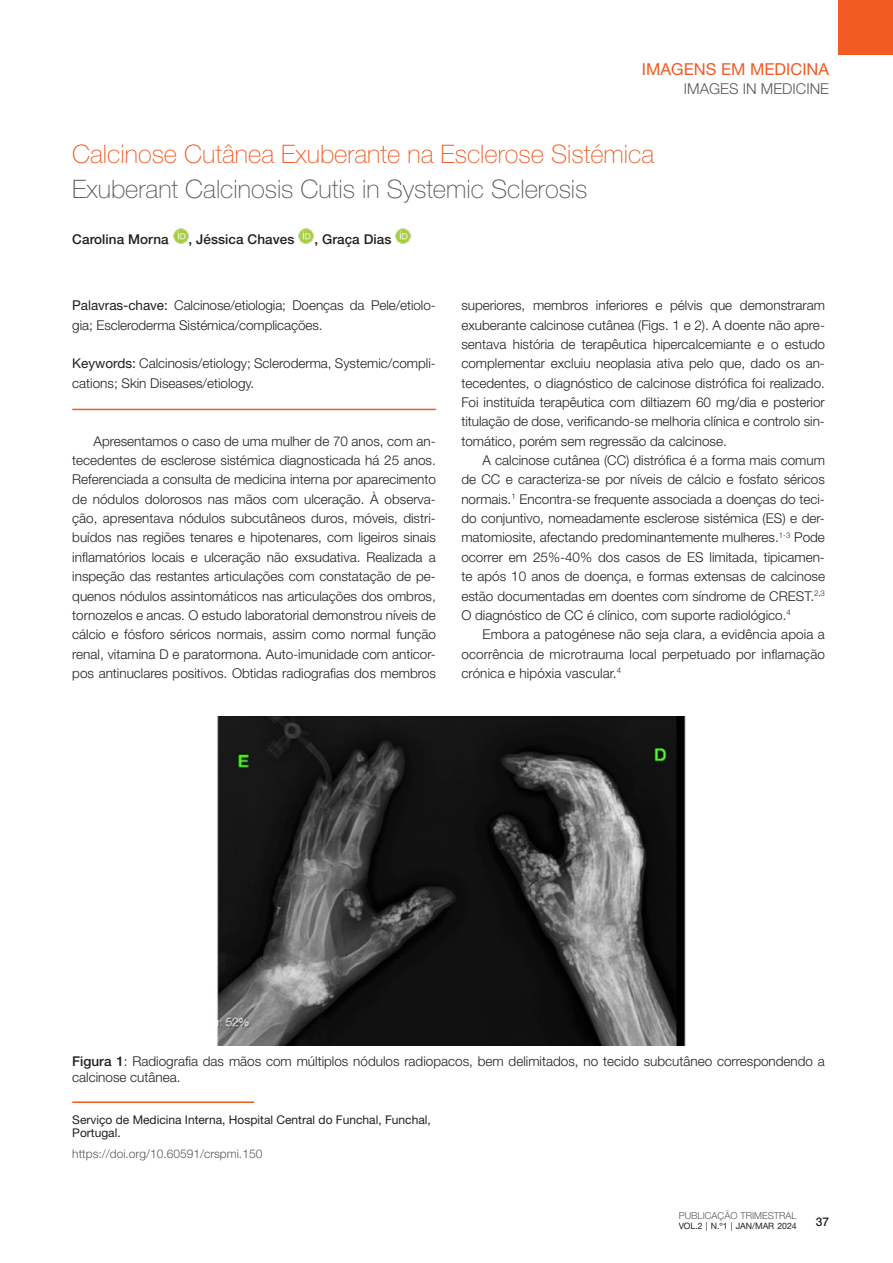
<style>
.page{position:relative;width:893px;height:1263px;background:#fff}
.page>*{position:absolute;margin:0;border:0;box-sizing:border-box;transform-origin:0 0}
.t1{font:100 25.5px "Helvetica Neue LT Std";color:#f15a22}
.t2{font:100 25.5px "Helvetica Neue LT Std";color:#58595b}
.t3{font:16.5px "Helvetica Neue LT Std";color:#f15a22}
.t4{font:300 15px "Helvetica Neue LT Std";color:#58595b}
.t5{font:300 13.5px/19.4px "Helvetica Neue LT Std";color:#231f20;text-align:justify}
.t6{font:500 13.5px "Helvetica Neue LT Std";letter-spacing:.005em;color:#231f20}
.t7{font:12px/13.5px "Helvetica Neue LT Std";color:#231f20}
.t8{font:300 12px "Helvetica Neue LT Std";color:#58595b}
.t9{font:500 12px "Helvetica Neue LT Std";color:#231f20}
.t10{font:300 9.6px "Helvetica Neue LT Std";color:#58595b}
.t11{font:8.7px "Helvetica Neue LT Std";letter-spacing:-.005em;color:#231f20}
.s1{font-weight:400}
.s2{font-weight:500}
</style>
<div class="page">
<div style="left:838px;top:0;width:55px;height:55px;background:#f15a22"></div>
<hr style="left:72px;top:409px;width:364px;height:1px;background:#f15a22">
<img style="left:173px;top:228px;width:16px;height:16px">
<img style="left:298px;top:228px;width:16px;height:16px">
<img style="left:395px;top:228px;width:16px;height:16px">
<hr style="left:72px;top:1101px;width:182px;height:2px;background:#f15a22">
<img style="left:217px;top:716px;width:469px;height:329px">
<p class="t3" style="left:642px;top:59px;width:189px">IMAGENS EM MEDICINA</p>
<p class="t4" style="left:684px;top:80px;width:147px">IMAGES IN MEDICINE</p>
<h1 class="t1" style="left:72px;top:139px;width:583px">Calcinose Cutânea Exuberante na Esclerose Sistémica</h1>
<h1 class="t2" style="left:72px;top:174px;width:517px">Exuberant Calcinosis Cutis in Systemic Sclerosis</h1>
<p class="t6" style="left:72px;top:231px;width:98px">Carolina Morna</p>
<p class="t6" style="left:189px;top:231px;width:107px">, Jéssica Chaves</p>
<p class="t6" style="left:314px;top:231px;width:79px">, Graça Dias</p>
<p class="t5" style="left:72px;top:295px;width:365px"><span class="s1">Palavras-chave:</span> Calcinose/etiologia; Doenças da Pele/etiolo&shy;gia; Escleroderma Sistémica/complicações.</p>
<p class="t5" style="left:72px;top:353px;width:365px"><span class="s1">Keywords:</span> Calcinosis/etiology; Scleroderma, Systemic/compli&shy;cations; Skin Diseases/etiology.</p>
<p class="t5" style="left:72px;top:431px;width:365px;text-indent:21px">Apresentamos o caso de uma mulher de 70 anos, com an&shy;tecedentes de esclerose sistémica diagnosticada há 25 anos.<br>Referenciada a consulta de medicina interna por aparecimento de nódulos dolorosos nas mãos com ulceração. À observa&shy;ção, apresentava nódulos subcutâneos duros, móveis, distri&shy;buídos nas regiões tenares e hipotenares, com ligeiros sinais inflamatórios locais e ulceração não exsudativa. Realizada a inspeção das restantes articulações com constatação de pe&shy;quenos nódulos assintomáticos nas articulações dos ombros, tornozelos e ancas. O estudo laboratorial demonstrou níveis de cálcio e fósforo séricos normais, assim como normal função renal, vitamina D e paratormona. Auto-imunidade com anticor&shy;pos antinuclares positivos. Obtidas radiografias dos membros</p>
<p class="t5" style="left:461px;top:295px;width:365px">superiores, membros inferiores e pélvis que demonstraram exuberante calcinose cutânea (Figs. 1 e 2). A doente não apre&shy;sentava história de terapêutica hipercalcemiante e o estudo complementar excluiu neoplasia ativa pelo que, dado os an&shy;tecedentes, o diagnóstico de calcinose distrófica foi realizado.<br>Foi instituída terapêutica com diltiazem 60 mg/dia e posterior titulação de dose, verificando-se melhoria clínica e controlo sin&shy;tomático, porém sem regressão da calcinose.</p>
<p class="t5" style="left:461px;top:450px;width:365px;text-indent:21px">A calcinose cutânea (CC) distrófica é a forma mais comum de CC e caracteriza-se por níveis de cálcio e fosfato séricos normais.<sup>1</sup> Encontra-se frequente associada a doenças do teci&shy;do conjuntivo, nomeadamente esclerose sistémica (ES) e der&shy;matomiosite, afectando predominantemente mulheres.<sup>1-3</sup> Pode ocorrer em 25%-40% dos casos de ES limitada, tipicamen&shy;te após 10 anos de doença, e formas extensas de calcinose estão documentadas em doentes com síndrome de CREST.<sup>2,3<br></sup>O diagnóstico de CC é clínico, com suporte radiológico.<sup>4</sup></p>
<p class="t5" style="left:461px;top:624px;width:365px;text-indent:21px">Embora a patogénese não seja clara, a evidência apoia a ocorrência de microtrauma local perpetuado por inflamação crónica e hipóxia vascular.<sup>4</sup></p>
<p class="t5" style="left:72px;top:1053px;width:754px;line-height:16.2px"><span class="s2">Figura 1</span>: Radiografia das mãos com múltiplos nódulos radiopacos, bem delimitados, no tecido subcutâneo correspondendo a calcinose cutânea.</p>
<p class="t7" style="left:72px;top:1112px;width:360px">Serviço de Medicina Interna, Hospital Central do Funchal, Funchal,<br>Portugal.</p>
<p class="t8" style="left:72px;top:1147px;width:192px">https://doi.org/10.60591/crspmi.150</p>
<p class="t10" style="left:679px;top:1209px;width:120px">PUBLICAÇÃO TRIMESTRAL</p>
<p class="t11" style="left:679px;top:1221px;width:120px">VOL.2 | N.º1 | JAN/MAR 2024</p>
<p class="t9" style="left:816px;top:1215px;width:15px">37</p>
</div>
